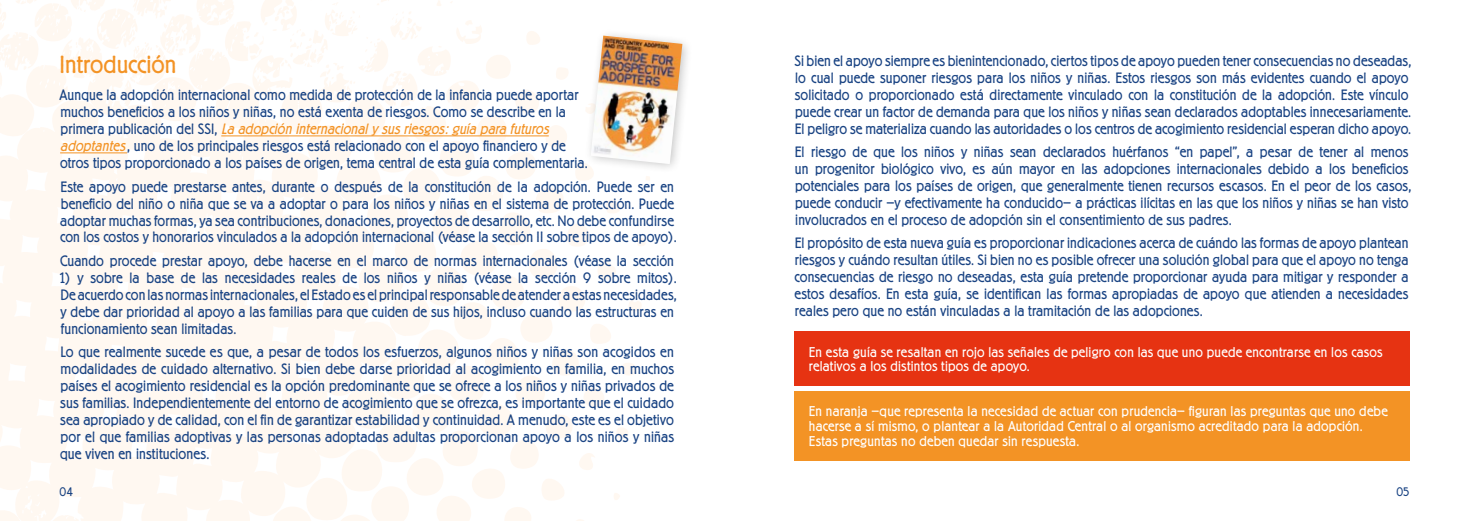
<style>
.page{position:relative;width:1469px;height:521px;background:#fff}
.page>*{position:absolute;margin:0;border:0;box-sizing:border-box;transform-origin:0 0}
.t1{font:300 24.5px "Berliner Grotesk";color:#f39325}
.t2{font:300 14.88px/17px "Berliner Grotesk";letter-spacing:.005em;color:#194383;scale:.96 1}
.t3{font:300 14.88px/17px "Berliner Grotesk";letter-spacing:.005em;color:#194383;text-align:justify}
.t4{font:300 14px/14.7px "Berliner Grotesk";letter-spacing:.015em;color:#fff}
.t5{font:300 12.25px "Berliner Grotesk";color:#194383}
.s1{font-style:italic;color:#f39325}
</style>
<div class="page">
<svg style="left:0;top:0;width:650px;height:521px;fill:#fff8f1"></svg>
<div style="left:794px;top:331px;width:615px;height:55px;background:#e63312"></div>
<div style="left:794px;top:391px;width:615px;height:69px;background:#f39325"></div>
<div style="left:584px;top:29px;width:109px;height:145px;background:#000;opacity:.24"></div>
<img style="left:590px;top:36px;width:92px;height:128px">
<hr style="left:221px;top:135px;width:328px;height:1px;background:#f39325">
<hr style="left:60px;top:152px;width:67px;height:1px;background:#f39325">
<h1 class="t1" style="left:60px;top:51px;width:118px">Introducción</h1>
<p class="t2" style="left:794px;top:52px;width:644px">Si bien el apoyo siempre es bienintencionado, ciertos tipos de apoyo pueden tener consecuencias no deseadas, lo cual puede suponer riesgos para los niños y niñas. Estos riesgos son más evidentes cuando el apoyo solicitado o proporcionado está directamente vinculado con la constitución de la adopción. Este vínculo puede crear un factor de demanda para que los niños y niñas sean declarados adoptables innecesariamente.<br>El peligro se materializa cuando las autoridades o los centros de acogimiento residencial esperan dicho apoyo.</p>
<p class="t2" style="left:795px;top:143px;width:643px">El riesgo de que los niños y niñas sean declarados huérfanos “en papel”, a pesar de tener al menos un progenitor biológico vivo, es aún mayor en las adopciones internacionales debido a los beneficios potenciales para los países de origen, que generalmente tienen recursos escasos. En el peor de los casos, puede conducir —y efectivamente ha conducido— a prácticas ilícitas en las que los niños y niñas se han visto involucrados en el proceso de adopción sin el consentimiento de sus padres.</p>
<p class="t2" style="left:794px;top:234px;width:641px;text-align:justify">El propósito de esta nueva guía es proporcionar indicaciones acerca de cuándo las formas de apoyo plantean riesgos y cuándo resultan útiles. Si bien no es posible ofrecer una solución global para que el apoyo no tenga consecuencias de riesgo no deseadas, esta guía pretende proporcionar ayuda para mitigar y responder a estos desafíos. En esta guía, se identifican las formas apropiadas de apoyo que atienden a necesidades reales pero que no están vinculadas a la tramitación de las adopciones.</p>
<p class="t4" style="left:809px;top:345px;width:575px">En esta guía se resaltan en rojo las señales de peligro con las que uno puede encontrarse en los casos relativos a los distintos tipos de apoyo.</p>
<p class="t4" style="left:809px;top:404px;width:580px">En naranja —que representa la necesidad de actuar con prudencia— figuran las preguntas que uno debe hacerse a sí mismo, o plantear a la Autoridad Central o al organismo acreditado para la adopción.<br>Estas preguntas no deben quedar sin respuesta.</p>
<p class="t2" style="left:60px;top:87px;width:551px">Aunque la adopción internacional como medida de protección de la infancia puede aportar muchos beneficios a los niños y niñas, no está exenta de riesgos. Como se describe en la<br>p r i m e r a p u b l i c a c i ó n d e l S S I , <span class="s1">La adopcióninternacionalysusriesgos:guía para futuros adoptantes</span>, uno de los principales riesgos está relacionado con el apoyo financiero y de otros tipos proporcionado a los países de origen, tema central de esta guía complementaria.</p>
<p class="t2" style="left:60px;top:178px;width:644px">Este apoyo puede prestarse antes, durante o después de la constitución de la adopción. Puede ser en beneficio del niño o niña que se va a adoptar o para los niños y niñas en el sistema de protección. Puede adoptar muchas formas, ya sea contribuciones, donaciones, proyectos de desarrollo, etc. No debe confundirse con los costos y honorarios vinculados a la adopción internacional (véase la sección II sobre tipos de apoyo).</p>
<p class="t2" style="left:60px;top:252px;width:641px">Cuando procede prestar apoyo, debe hacerse en el marco de normas internacionales (véase la sección</p>
<p class="t2" style="left:60px;top:269px;width:644px">1) y sobre la base de las necesidades reales de los niños y niñas (véase la sección 9 sobre mitos).<br>De acuerdo con las normas internacionales, el Estado es el principal responsable de atender a estas necesidades, y debe dar prioridad al apoyo a las familias para que cuiden de sus hijos, incluso cuando las estructuras en funcionamiento sean limitadas.</p>
<p class="t3" style="left:60px;top:343px;width:615px">Lo que realmente sucede es que, a pesar de todos los esfuerzos, algunos niños y niñas son acogidos en modalidades de cuidado alternativo. Si bien debe darse prioridad al acogimiento en familia, en muchos países el acogimiento residencial es la opción predominante que se ofrece a los niños y niñas privados de sus familias. Independientemente del entorno de acogimiento que se ofrezca, es importante que el cuidado sea apropiado y de calidad, con el fin de garantizar estabilidad y continuidad. A menudo, este es el objetivo por el que familias adoptivas y las personas adoptadas adultas proporcionan apoyo a los niños y niñas que viven en instituciones.</p>
<p class="t5" style="left:60px;top:485px;width:15px">04</p>
<p class="t5" style="left:1396px;top:485px;width:14px">05</p>
</div>
